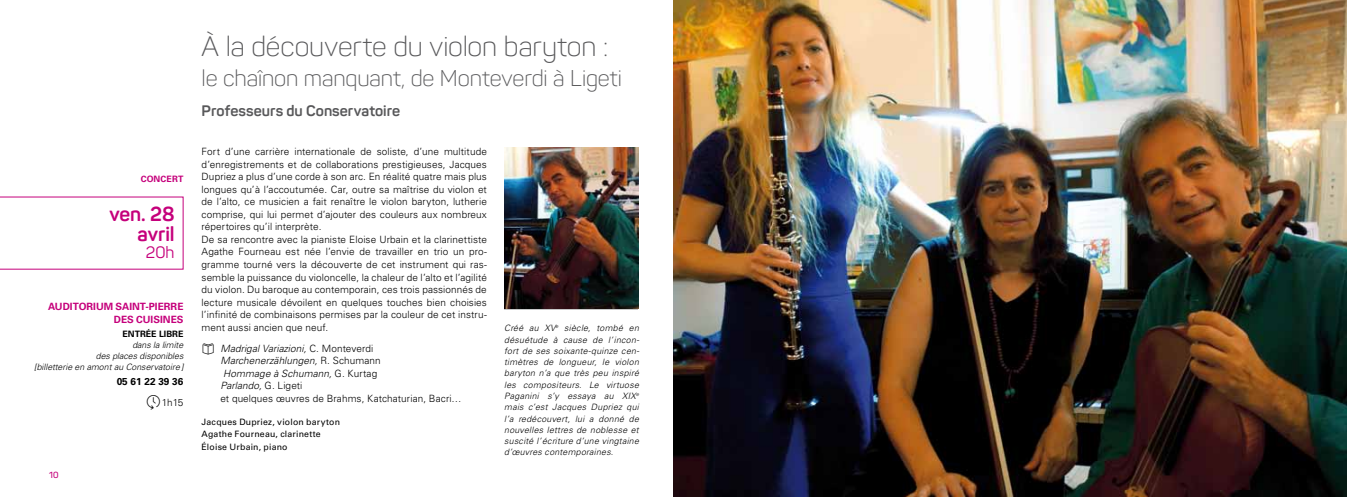
<style>
.page{position:relative;width:1347px;height:497px;background:#fff}
.page>*{position:absolute;margin:0;border:0;box-sizing:border-box;transform-origin:0 0}
.t1{font:300 27.5px "Panton";letter-spacing:-.01em;color:#58585a}
.t2{font:300 22.5px "Panton";letter-spacing:-.005em;color:#58585a}
.t3{font:700 20px/20px "Panton";letter-spacing:-.005em;color:#c5007b;text-align:right}
.t4{font:16.25px "Panton";color:#c5007b}
.t5{font:700 15px "Panton";letter-spacing:.005em;color:#58585a}
.t6{font:300 10px/12.5px "Univers";letter-spacing:.01em;color:#000}
.t7{font:700 10px/12.5px "Univers";color:#c5007b;text-align:right}
.t8{font:700 10px "Univers";color:#000}
.t9{font:italic 300 8.75px/11.2px "Univers";color:#000;text-align:right}
.t10{font:8.75px/12.5px "Univers";letter-spacing:.02em;color:#000}
.t11{font:700 8.75px "Univers";color:#000}
.t12{font:700 8.75px "Univers";letter-spacing:.015em;color:#c5007b}
.t13{font:600 8.75px "Panton";color:#c5007b}
.s1{font-style:italic}
</style>
<div class="page">
<img style="left:673px;top:0;width:673px;height:496px">
<svg style="left:0;top:196px;width:183px;height:73px"></svg>
<img style="left:504px;top:147px;width:134px;height:161px">
<p class="t12" style="left:141px;top:174px;width:44px">CONCERT</p>
<h3 class="t3" style="left:109px;top:203px;width:67px">ven. 28 avril</h3>
<h3 class="t4" style="left:146px;top:242px;width:30px">20h</h3>
<p class="t7" style="left:48px;top:300px;width:9px">AUD</p>
<p class="t7" style="left:70px;top:300px;width:115px">ITORIUM SAINT-PIERRE<br>DES CU ISINES</p>
<p class="t11" style="left:123px;top:328px;width:61px">ENTRÉE LIBRE</p>
<p class="t9" style="left:34px;top:338px;width:151px">dans la limite<br>des places disponibles<br>[billetterie en amont au Conservatoire]</p>
<p class="t8" style="left:117px;top:375px;width:68px">05 61 22 39 36</p>
<p class="t6" style="left:162px;top:396px;width:23px">1h15</p>
<p class="t13" style="left:49px;top:469px;width:11px">10</p>
<h1 class="t1" style="left:202px;top:29px;width:408px">À la découverte du violon baryton :</h1>
<h2 class="t2" style="left:202px;top:64px;width:422px">le chaînon manquant, de Monteverdi à Ligeti</h2>
<h3 class="t5" style="left:202px;top:101px;width:200px">Professeurs du Conservatoire</h3>
<p class="t6" style="left:202px;top:145px;width:287px">Fort d’une carrière internationale de soliste, d’une multitude d’enregistrements et de collaborations prestigieuses, Jacques Dupriez a plus d’une corde à son arc. En réalité quatre mais plus longues qu’à l’accoutumée. Car, outre sa maîtrise du violon et de l’alto, ce musicien a fait renaître le violon baryton, lutherie comprise, qui lui permet d’ajouter des couleurs aux nombreux répertoires qu’il interprète.<br>De sa rencontre avec la pianiste Eloise Urbain et la clarinettiste Agathe Fourneau est née l’envie de travailler en trio un pro&shy;gramme tourné vers la découverte de cet instrument qui ras&shy;semble la puissance du violoncelle, la chaleur de l’alto et l’agilité du violon. Du baroque au contemporain, ces trois passionnés de lecture musicale dévoilent en quelques touches bien choisies l’infinité de combinaisons permises par la couleur de cet instru&shy;ment aussi ancien que neuf.</p>
<p class="t6" style="left:220px;top:341px;width:243px"><span class="s1">Madrigal Variazioni,</span> C. Monteverdi <span class="s1">Marchenerzählungen,</span> R. Schumann<br><span class="s1">Hommage à Schumann,</span> G. Kurtag<br><span class="s1">Parlando,</span> G. Ligeti<br>et quelques œuvres de Brahms, Katchaturian, Bacri…</p>
<p class="t10" style="left:202px;top:414px;width:140px">Jacques Dupriez, violon baryton<br>Agathe Fourneau, clarinette<br>Éloise Urbain, piano</p>
<p class="t9" style="left:504px;top:322px;width:136px;text-align:justify">Créé au XV<sup>e</sup> siècle, tombé en désuétude à cause de l’incon&shy;fort de ses soixante-quinze cen&shy;timètres de longueur, le violon baryton n’a que très peu inspiré les compositeurs. Le virtuose Paganini s’y essaya au XIX<sup>e </sup>mais c’est Jacques Dupriez qui l’a redécouvert, lui a donné de nouvelles lettres de noblesse et suscité l’écriture d’une vingtaine d’œuvres contemporaines.</p>
</div>
